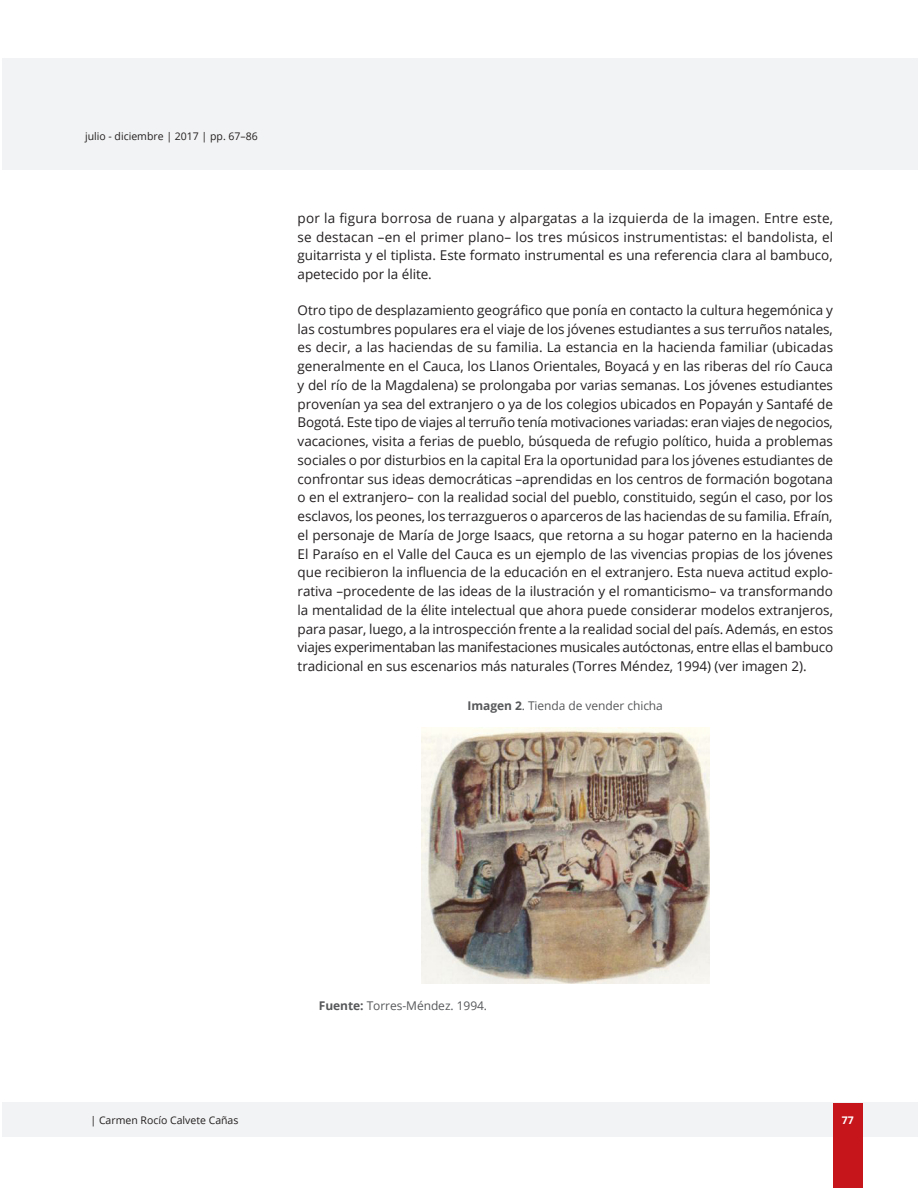
<style>
.page{position:relative;width:918px;height:1188px;background:#fff}
.page>*{position:absolute;margin:0;border:0;box-sizing:border-box;transform-origin:0 0}
.Text_Corrido{font:13.5px/18.8px "Open Sans";letter-spacing:-.005em;color:#231f20;text-align:justify}
.Titulo_Tabla{font:12px "Open Sans";letter-spacing:-.005em;color:#57585a}
.pie_de_grafica{font:12px "Open Sans";letter-spacing:-.005em;color:#57585a}
.t1{font:10.5px "Open Sans";color:#231f20}
.t2{font:700 10.5px "Open Sans";color:#fff}
.s1{font-weight:700}
</style>
<div class="page">
<div style="left:2px;top:1103px;width:916px;height:34px;background:#f2f3f4"></div>
<div style="left:2px;top:58px;width:916px;height:112px;background:#f2f3f4"></div>
<div style="left:833px;top:1103px;width:30px;height:85px;background:#c6161b"></div>
<img style="left:421px;top:727px;width:288px;height:256px">
<p class="t1" style="left:85px;top:129px;width:174px">julio - diciembre | 2017 | pp. 67–86</p>
<p class="Text_Corrido" style="left:298px;top:208px;width:537px">por la figura borrosa de ruana y alpargatas a la izquierda de la imagen. Entre este, se destacan –en el primer plano– los tres músicos instrumentistas: el bandolista, el guitarrista y el tiplista. Este formato instrumental es una referencia clara al bambuco, apetecido por la élite.</p>
<p class="Text_Corrido" style="left:298px;top:300px;width:537px">Otro tipo de desplazamiento geográfico que ponía en contacto la cultura hegemónica y las costumbres populares era el viaje de los jóvenes estudiantes a sus terruños natales, es decir, a las haciendas de su familia. La estancia en la hacienda familiar (ubicadas generalmente en el Cauca, los Llanos Orientales, Boyacá y en las riberas del río Cauca y del río de la Magdalena) se prolongaba por varias semanas. Los jóvenes estudiantes provenían ya sea del extranjero o ya de los colegios ubicados en Popayán y Santafé de Bogotá. Este tipo de viajes al terruño tenía motivaciones variadas: eran viajes de negocios, vacaciones, visita a ferias de pueblo, búsqueda de refugio político, huida a problemas sociales o por disturbios en la capital Era la oportunidad para los jóvenes estudiantes de confrontar sus ideas democráticas –aprendidas en los centros de formación bogotana o en el extranjero– con la realidad social del pueblo, constituido, según el caso, por los esclavos, los peones, los terrazgueros o aparceros de las haciendas de su familia. Efraín, el personaje de María de Jorge Isaacs, que retorna a su hogar paterno en la hacienda El Paraíso en el Valle del Cauca es un ejemplo de las vivencias propias de los jóvenes que recibieron la influencia de la educación en el extranjero. Esta nueva actitud explo&shy;rativa –procedente de las ideas de la ilustración y el romanticismo– va transformando la mentalidad de la élite intelectual que ahora puede considerar modelos extranjeros, para pasar, luego, a la introspección frente a la realidad social del país. Además, en estos viajes experimentaban las manifestaciones musicales autóctonas, entre ellas el bambuco tradicional en sus escenarios más naturales (Torres Méndez, 1994) (ver imagen 2).</p>
<p class="Titulo_Tabla" style="left:468px;top:698px;width:197px"><span class="s1">Imagen 2</span>. Tienda de vender chicha</p>
<p class="pie_de_grafica" style="left:319px;top:997px;width:170px"><span class="s1">Fuente:</span> Torres-Méndez. 1994.</p>
<p class="t1" style="left:90px;top:1113px;width:150px">| Carmen Rocío Calvete Cañas</p>
<p class="t2" style="left:842px;top:1112px;width:13px">77</p>
</div>
